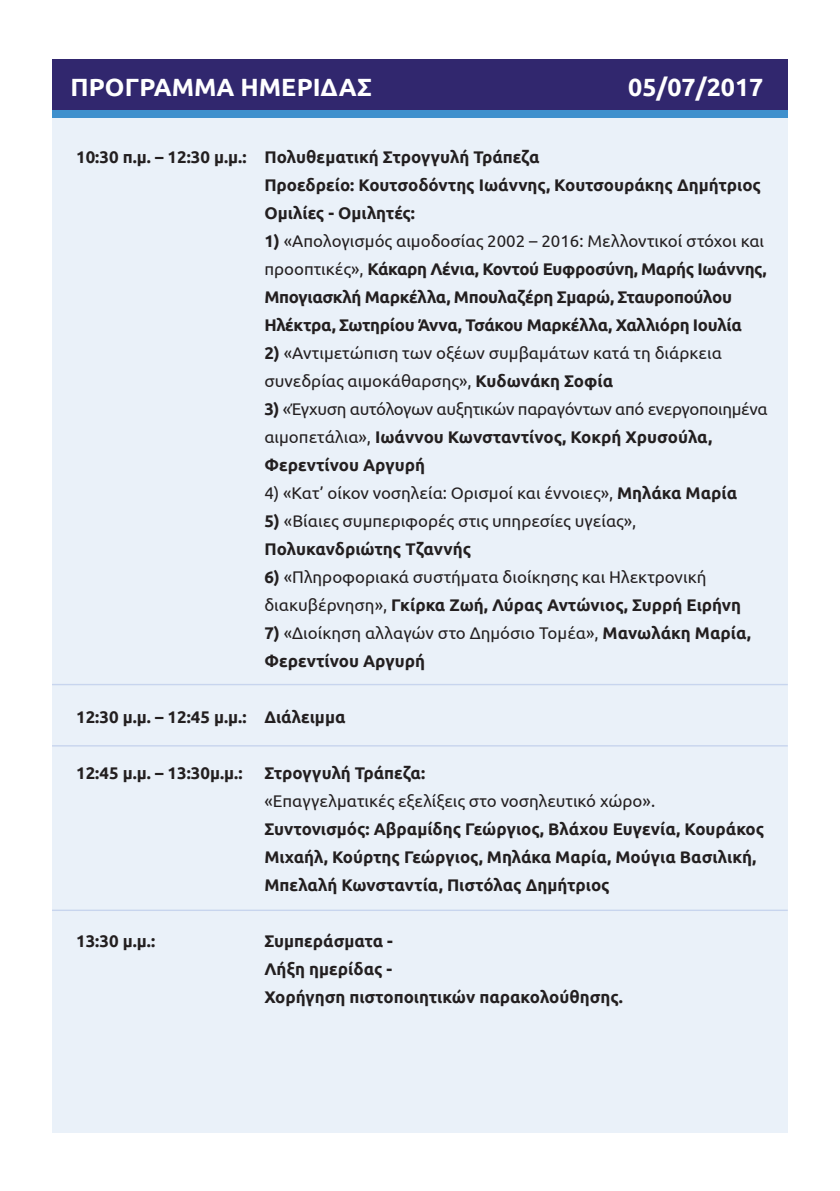
<style>
.page{position:relative;width:840px;height:1191px;background:#fff}
.page>*{position:absolute;margin:0;border:0;box-sizing:border-box;transform-origin:0 0}
.t1{font:700 25px "Ubuntu";color:#fff}
.t2{font:16.8px/28px "Ubuntu";color:#231f20}
.t3{font:700 16.8px/28px "Ubuntu";color:#231f20}
.t4{font:700 16.8px/28px "Ubuntu";letter-spacing:-.02em;color:#231f20}
.t5{font:16.8px/28px "Ubuntu";letter-spacing:-.02em;color:#231f20}
.s1{font-weight:400}
.s2{font-weight:700}
</style>
<div class="page">
<div style="left:52px;top:112px;width:735px;height:1020px;background:#eaf1f9"></div>
<div style="left:52px;top:59px;width:735px;height:53px;background:#31276e"></div>
<hr style="left:52px;top:745px;width:735px;height:1px;background:#c8d5ee">
<hr style="left:52px;top:684px;width:735px;height:1px;background:#c8d5ee">
<hr style="left:52px;top:909px;width:735px;height:2px;background:#c8d5ee">
<div style="left:52px;top:111px;width:735px;height:7px;background:#3f90cd"></div>
<p class="t1" style="left:71px;top:71px;width:303px">ΠΡΟΓΡΑΜΜΑ ΗΜΕΡΙΔΑΣ</p>
<p class="t1" style="left:627px;top:71px;width:137px">05/07/2017</p>
<p class="t3" style="left:264px;top:142px;width:498px;text-indent:-188px">10:30 π.μ. – 12:30 μ.μ.: Πολυθεματική Στρογγυλή Τράπεζα<br>Προεδρείο: Κουτσοδόντης Ιωάννης, Κουτσουράκης Δημήτριος</p>
<p class="t3" style="left:264px;top:198px;width:152px">Ομιλίες - Ομιλητές:</p>
<p class="t4" style="left:264px;top:226px;width:503px">1) <span class="s1">«Απολογισμός αιμοδοσίας 2002 – 2016: Μελλοντικοί στόχοι και προοπτικές»,</span> Κάκαρη Λένια, Κοντού Ευφροσύνη, Μαρής Ιωάννης, Μπογιασκλή Μαρκέλλα, Μπουλαζέρη Σμαρώ, Σταυροπούλου Ηλέκτρα, Σωτηρίου Άννα, Τσάκου Μαρκέλλα, Χαλλιόρη Ιουλία</p>
<p class="t2" style="left:264px;top:338px;width:459px"><span class="s2">2)</span> «Αντιμετώπιση των οξέων συμβαμάτων κατά τη διάρκεια συνεδρίας αιμοκάθαρσης», <span class="s2">Κυδωνάκη Σοφία</span></p>
<p class="t5" style="left:264px;top:394px;width:504px"><span class="s2">3)</span> «Έγχυση αυτόλογων αυξητικών παραγόντων από ενεργοποιημένα αιμοπετάλια», <span class="s2">Ιωάννου Κωνσταντίνος, Κοκρή Χρυσούλα,<br>Φερεντίνου Αργυρή</span></p>
<p class="t2" style="left:264px;top:478px;width:474px">4) «Κατ’ οίκον νοσηλεία: Ορισμοί και έννοιες», <span class="s2">Μηλάκα Μαρία</span></p>
<p class="t2" style="left:264px;top:506px;width:373px"><span class="s2">5)</span> «Βίαιες συμπεριφορές στις υπηρεσίες υγείας»,<br><span class="s2">Πολυκανδριώτης Τζαννής</span></p>
<p class="t2" style="left:264px;top:562px;width:478px"><span class="s2">6)</span> «Πληροφοριακά συστήματα διοίκησης και Ηλεκτρονική διακυβέρνηση», <span class="s2">Γκίρκα Ζωή, Λύρας Αντώνιος, Συρρή Ειρήνη</span></p>
<p class="t2" style="left:264px;top:618px;width:488px"><span class="s2">7)</span> «Διοίκηση αλλαγών στο Δημόσιο Τομέα», <span class="s2">Μανωλάκη Μαρία,<br>Φερεντίνου Αργυρή</span></p>
<p class="t3" style="left:76px;top:702px;width:271px">12:30 μ.μ. – 12:45 μ.μ.: Διάλειμμα</p>
<p class="t3" style="left:76px;top:758px;width:168px">12:45 μ.μ. – 13:30μ.μ.:</p>
<p class="t2" style="left:264px;top:758px;width:392px"><span class="s2">Στρογγυλή Τράπεζα:<br></span>«Επαγγελματικές εξελίξεις στο νοσηλευτικό χώρο».</p>
<p class="t3" style="left:264px;top:814px;width:501px">Συντονισμός: Αβραμίδης Γεώργιος, Βλάχου Ευγενία, Κουράκος<br>Μιχαήλ, Κούρτης Γεώργιος, Μηλάκα Μαρία, Μούγια Βασιλική,<br>Μπελαλή Κωνσταντία, Πιστόλας Δημήτριος</p>
<p class="t3" style="left:76px;top:926px;width:80px">13:30 μ.μ.:</p>
<p class="t3" style="left:264px;top:926px;width:360px">Συμπεράσματα -<br>Λήξη ημερίδας -<br>Χορήγηση πιστοποιητικών παρακολούθησης.</p>
</div>
